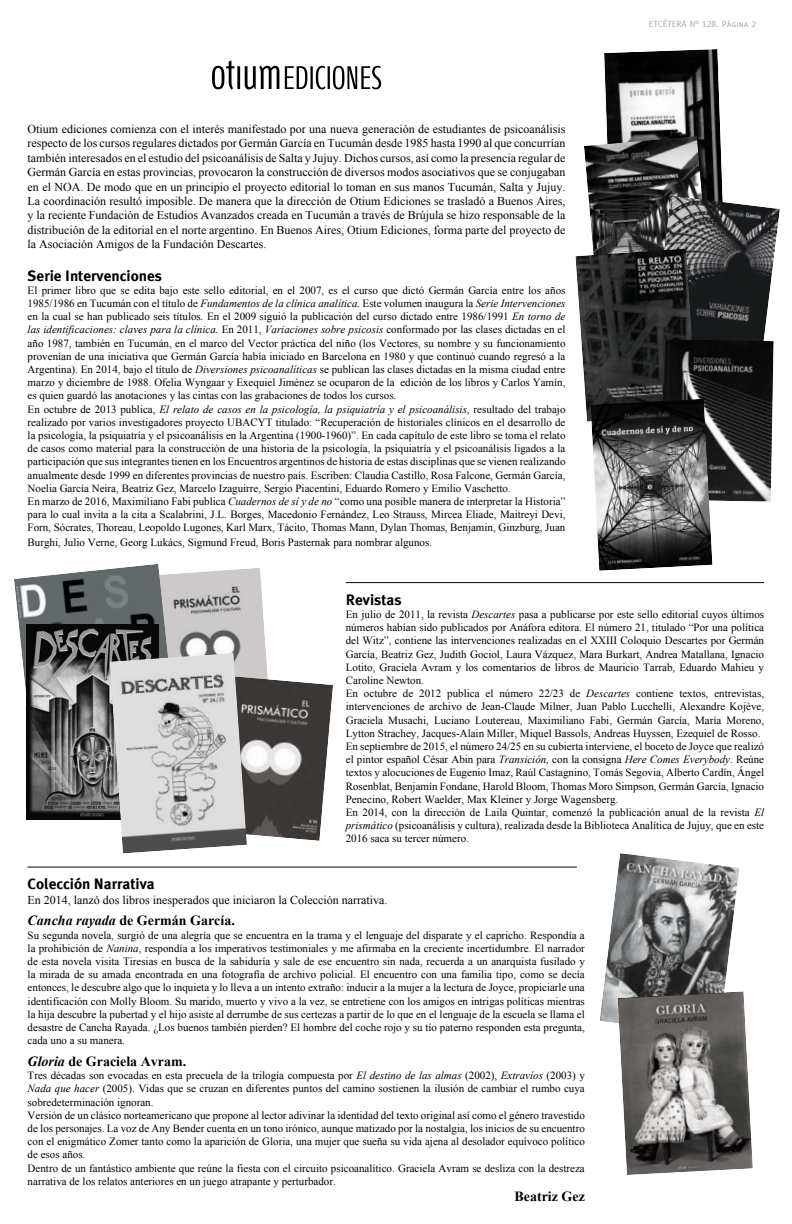
<style>
.page{position:relative;width:792px;height:1224px;background:#fff}
.page>*{position:absolute;margin:0;border:0;box-sizing:border-box;transform-origin:0 0}
.t1{font:700 15px "Meta Plus";color:#000}
.t2{font:700 14px "Times New Roman";color:#000}
.t3{font:12px/14.4px "Times New Roman";color:#000;text-align:justify}
.t4{font:11px/13.2px "Times New Roman";color:#000}
.t5{font:9px "Meta Caps";color:#a8a8ac}
.s1{font-style:italic}
</style>
<div class="page">
<img style="left:604px;top:49px;width:119px;height:147px">
<img style="left:180px;top:568px;width:88px;height:107px">
<img style="left:247px;top:675px;width:86px;height:166px">
<svg style="left:212px;top:61px;width:169px;height:29px"></svg>
<hr style="left:346px;top:582px;width:418px;height:1px;background:#000">
<img style="left:14px;top:564px;width:166px;height:127px">
<img style="left:26px;top:625px;width:133px;height:194px">
<hr style="left:28px;top:867px;width:549px;height:1px;background:#000">
<img style="left:600px;top:853px;width:139px;height:170px">
<img style="left:618px;top:991px;width:135px;height:184px">
<img style="left:110px;top:653px;width:137px;height:200px">
<img style="left:584px;top:136px;width:127px;height:113px">
<img style="left:652px;top:196px;width:128px;height:143px">
<img style="left:575px;top:249px;width:122px;height:173px">
<img style="left:661px;top:339px;width:113px;height:163px">
<img style="left:591px;top:399px;width:121px;height:172px">
<p class="t3" style="left:28px;top:122px;width:539px">Otium ediciones comienza con el interés manifestado por una nueva generación de estudiantes de psicoanálisis respecto de los cursos regulares dictados por Germán García en Tucumán desde 1985 hasta 1990 al que concurrían también interesados en el estudio del psicoanálisis de Salta y Jujuy. Dichos cursos, así como la presencia regular de Germán García en estas provincias, provocaron la construcción de diversos modos asociativos que se conjugaban en el NOA. De modo que en un principio el proyecto editorial lo toman en sus manos Tucumán, Salta y Jujuy.<br>La coordinación resultó imposible. De manera que la dirección de Otium Ediciones se trasladó a Buenos Aires, y la reciente Fundación de Estudios Avanzados creada en Tucumán a través de Brújula se hizo responsable de la distribución de la editorial en el norte argentino. En Buenos Aires, Otium Ediciones, forma parte del proyecto de la Asociación Amigos de la Fundación Descartes.</p>
<h1 class="t1" style="left:28px;top:267px;width:136px">Serie Intervenciones</h1>
<p class="t4" style="left:28px;top:283px;width:539px">El primer libro que se edita bajo este sello editorial, en el 2007, es el curso que dictó Germán García entre los años 1985/1986 en Tucumán con el título de <span class="s1">Fundamentos de la clínica analítica.</span> Este volumen inaugura la <span class="s1">Serie Intervenciones </span>en la cual se han publicado seis títulos<span class="s1">.</span> En el 2009 siguió la publicación del curso dictado entre 1986/1991 <span class="s1">En torno de las identificaciones: claves para la clínica.</span> En 2011, <span class="s1">Variaciones sobre psicosis</span> conformado por las clases dictadas en el año 1987, también en Tucumán, en el marco del Vector práctica del niño (los Vectores, su nombre y su funcionamiento provenían de una iniciativa que Germán García había iniciado en Barcelona en 1980 y que continuó cuando regresó a la Argentina). En 2014, bajo el título de <span class="s1">Diversiones psicoanalíticas</span> se publican las clases dictadas en la misma ciudad entre marzo y diciembre de 1988. Ofelia Wyngaar y Exequiel Jiménez se ocuparon de la edición de los libros y Carlos Yamín, es quien guardó las anotaciones y las cintas con las grabaciones de todos los cursos.<br>En octubre de 2013 publica, <span class="s1">El relato de casos en la psicología, la psiquiatría y el psicoanálisis</span>, resultado del trabajo realizado por varios investigadores proyecto UBACYT titulado: “Recuperación de historiales clínicos en el desarrollo de la psicología, la psiquiatría y el psicoanálisis en la Argentina (1900-1960)”. En cada capítulo de este libro se toma el relato de casos como material para la construcción de una historia de la psicología, la psiquiatría y el psicoanálisis ligados a la participación que sus integrantes tienen en los Encuentros argentinos de historia de estas disciplinas que se vienen realizando anualmente desde 1999 en diferentes provincias de nuestro país. Escriben: Claudia Castillo, Rosa Falcone, Germán García, Noelia García Neira, Beatriz Gez, Marcelo Izaguirre, Sergio Piacentini, Eduardo Romero y Emilio Vaschetto.<br>En marzo de 2016, Maximiliano Fabi publica <span class="s1">Cuadernos de sí y de no</span> “como una posible manera de interpretar la Historia” para lo cual invita a la cita a Scalabrini, J.L. Borges, Macedonio Fernández, Leo Strauss, Mircea Eliade, Maitreyi Devi, Forn, Sócrates, Thoreau, Leopoldo Lugones, Karl Marx, Tácito, Thomas Mann, Dylan Thomas, Benjamin, Ginzburg, Juan</p>
<p class="t4" style="left:28px;top:535px;width:406px">Burghi, Julio Verne, Georg Lukács, Sigmund Freud, Boris Pasternak para nombrar algunos.</p>
<p class="t5" style="left:649px;top:18px;width:109px">ETCÉTERA N° 128. Página 2</p>
<h1 class="t1" style="left:346px;top:591px;width:57px">Revistas</h1>
<p class="t4" style="left:346px;top:607px;width:420px">En julio de 2011, la revista <span class="s1">Descartes</span> pasa a publicarse por este sello editorial cuyos últimos números habían sido publicados por Anáfora editora. El número 21, titulado “Por una política del Witz”, contiene las intervenciones realizadas en el XXIII Coloquio Descartes por Germán García, Beatriz Gez, Judith Gociol, Laura Vázquez, Mara Burkart, Andrea Matallana, Ignacio Lotito, Graciela Avram y los comentarios de libros de Mauricio Tarrab, Eduardo Mahieu y Caroline Newton.<br>En octubre de 2012 publica el número 22/23 de <span class="s1">Descartes</span> contiene textos, entrevistas, intervenciones de archivo de Jean-Claude Milner, Juan Pablo Lucchelli, Alexandre Kojève, Graciela Musachi, Luciano Loutereau, Maximiliano Fabi, Germán García, María Moreno, Lytton Strachey, Jacques-Alain Miller, Miquel Bassols, Andreas Huyssen, Ezequiel de Rosso.<br>En septiembre de 2015, el número 24/25 en su cubierta interviene, el boceto de Joyce que realizó el pintor español César Abin para <span class="s1">Transición,</span> con la consigna <span class="s1">Here Comes Everybody</span>. Reúne textos y alocuciones de Eugenio Imaz, Raúl Castagnino, Tomás Segovia, Alberto Cardín, Ángel Rosenblat, Benjamín Fondane, Harold Bloom, Thomas Moro Simpson, Germán García, Ignacio Penecino, Robert Waelder, Max Kleiner y Jorge Wagensberg.<br>En 2014, con la dirección de Laila Quintar, comenzó la publicación anual de la revista <span class="s1">El prismático</span> (psicoanálisis y cultura), realizada desde la Biblioteca Analítica de Jujuy, que en este 2016 saca su tercer número.</p>
<h1 class="t1" style="left:28px;top:875px;width:129px">Colección Narrativa</h1>
<p class="t3" style="left:28px;top:892px;width:361px">En 2014, lanzó dos libros inesperados que iniciaron la Colección narrativa.</p>
<p class="t2" style="left:28px;top:911px;width:209px"><span class="s1">Cancha rayada</span> de Germán García.</p>
<p class="t4" style="left:28px;top:928px;width:559px;text-align:justify">Su segunda novela, surgió de una alegría que se encuentra en la trama y el lenguaje del disparate y el capricho. Respondía a la prohibición de <span class="s1">Nanina</span>, respondía a los imperativos testimoniales y me afirmaba en la creciente incertidumbre. El narrador de esta novela visita Tiresias en busca de la sabiduría y sale de ese encuentro sin nada, recuerda a un anarquista fusilado y la mirada de su amada encontrada en una fotografía de archivo policial. El encuentro con una familia tipo, como se decía entonces, le descubre algo que lo inquieta y lo lleva a un intento extraño: inducir a la mujer a la lectura de Joyce, propiciarle una identificación con Molly Bloom. Su marido, muerto y vivo a la vez, se entretiene con los amigos en intrigas políticas mientras la hija descubre la pubertad y el hijo asiste al derrumbe de sus certezas a partir de lo que en el lenguaje de la escuela se llama el desastre de Cancha Rayada. ¿Los buenos también pierden? El hombre del coche rojo y su tío paterno responden esta pregunta, cada uno a su manera.</p>
<p class="t2" style="left:28px;top:1052px;width:160px"><span class="s1">Gloria</span> de Graciela Avram.</p>
<p class="t4" style="left:28px;top:1069px;width:559px">Tres décadas son evocadas en esta precuela de la trilogía compuesta por <span class="s1">El destino de las almas</span> (2002), <span class="s1">Extravíos</span> (2003) y <span class="s1">Nada que hacer</span> (2005). Vidas que se cruzan en diferentes puntos del camino sostienen la ilusión de cambiar el rumbo cuya sobredeterminación ignoran.<br>Versión de un clásico norteamericano que propone al lector adivinar la identidad del texto original así como el género travestido de los personajes. La voz de Any Bender cuenta en un tono irónico, aunque matizado por la nostalgia, los inicios de su encuentro con el enigmático Zomer tanto como la aparición de Gloria, una mujer que sueña su vida ajena al desolador equívoco político de esos años.<br>Dentro de un fantástico ambiente que reúne la fiesta con el circuito psicoanalítico. Graciela Avram se desliza con la destreza narrativa de los relatos anteriores en un juego atrapante y perturbador.</p>
<p class="t2" style="left:515px;top:1187px;width:72px">Beatriz Gez</p>
</div>
